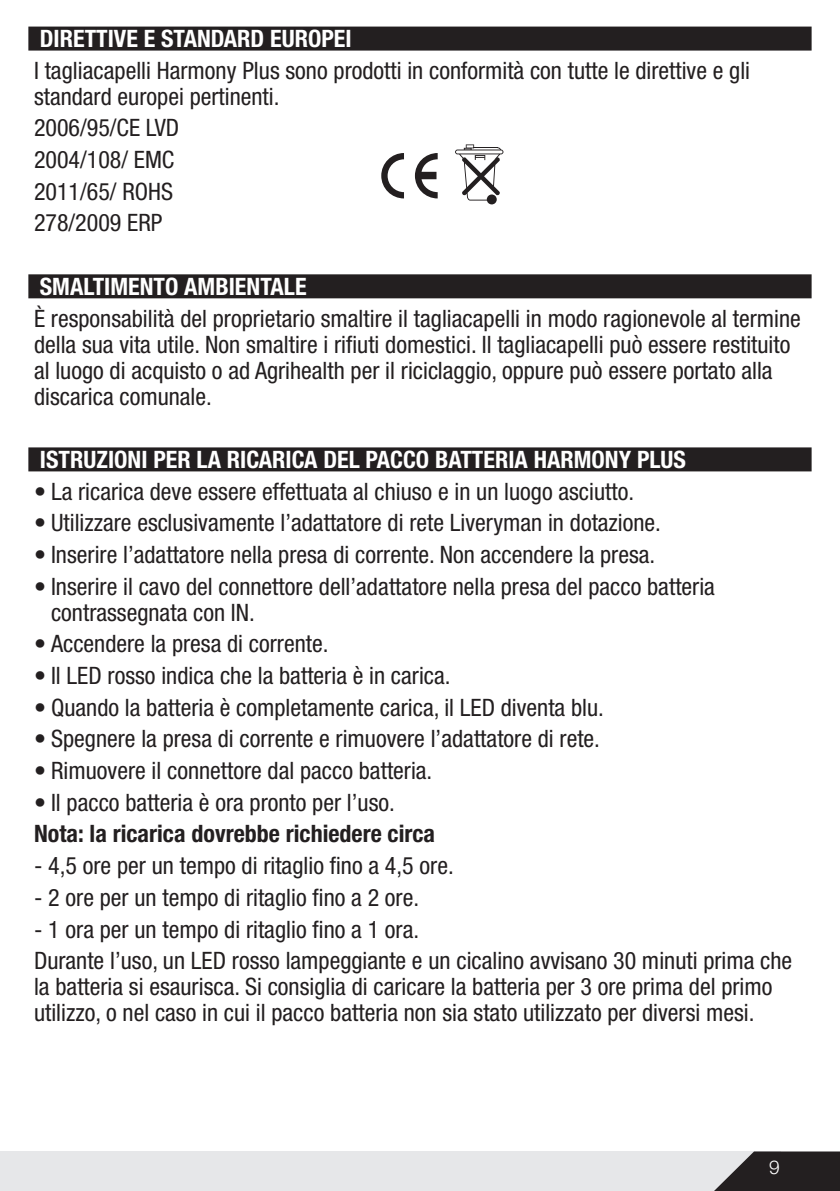
<style>
.page{position:relative;width:840px;height:1191px;background:#fff}
.page>*{position:absolute;margin:0;border:0;box-sizing:border-box;transform-origin:0 0}
.t1{font:condensed 24px/26px "Helvetica Neue";color:#231f20}
.t2{font:700 condensed 24px "Helvetica Neue";color:#fff}
.t3{font:700 condensed 24px "Helvetica Neue";color:#231f20}
.t4{font:300 19px "Helvetica Neue";color:#fff}
</style>
<div class="page">
<div style="left:28px;top:27px;width:783px;height:24px;background:#231f20"></div>
<div style="left:28px;top:274px;width:783px;height:24px;background:#231f20"></div>
<div style="left:28px;top:447px;width:783px;height:24px;background:#231f20"></div>
<div style="left:0;top:1151px;width:779px;height:40px;background:#e6e7e9"></div>
<svg style="left:714px;top:1151px;width:125px;height:40px"></svg>
<svg style="left:381px;top:153px;width:23px;height:45px"></svg>
<svg style="left:414px;top:153px;width:23px;height:45px"></svg>
<svg style="left:486px;top:194px;width:10px;height:10px"></svg>
<svg style="left:455px;top:144px;width:48px;height:57px"></svg>
<p class="t2" style="left:40px;top:24px;width:313px">DIRETTIVE E STANDARD EUROPEI</p>
<p class="t1" style="left:34px;top:57px;width:717px">I tagliacapelli Harmony Plus sono prodotti in conformità con tutte le direttive e gli standard europei pertinenti.</p>
<p class="t1" style="left:34px;top:112px;width:147px;line-height:31.6px">2006/95/CE LVD<br>2004/108/ EMC<br>2011/65/ ROHS<br>278/2009 ERP</p>
<p class="t2" style="left:40px;top:272px;width:268px">SMALTIMENTO AMBIENTALE</p>
<p class="t1" style="left:34px;top:305px;width:768px">È responsabilità del proprietario smaltire il tagliacapelli in modo ragionevole al termine della sua vita utile. Non smaltire i rifiuti domestici. Il tagliacapelli può essere restituito al luogo di acquisto o ad Agrihealth per il riciclaggio, oppure può essere portato alla discarica comunale.</p>
<p class="t2" style="left:40px;top:445px;width:647px">ISTRUZIONI PER LA RICARICA DEL PACCO BATTERIA HARMONY PLUS</p>
<p class="t1" style="left:34px;top:478px;width:601px">• La ricarica deve essere effettuata al chiuso e in un luogo asciutto.</p>
<p class="t1" style="left:34px;top:509px;width:628px">• Utilizzare esclusivamente l’adattatore di rete Liveryman in dotazione.</p>
<p class="t1" style="left:34px;top:541px;width:622px">• Inserire l’adattatore nella presa di corrente. Non accendere la presa.</p>
<p class="t1" style="left:51px;top:573px;width:665px;text-indent:-17px">• Inserire il cavo del connettore dell’adattatore nella presa del pacco batteria contrassegnata con IN.</p>
<p class="t1" style="left:34px;top:630px;width:296px">• Accendere la presa di corrente.</p>
<p class="t1" style="left:34px;top:662px;width:418px">• Il LED rosso indica che la batteria è in carica.</p>
<p class="t1" style="left:34px;top:694px;width:571px">• Quando la batteria è completamente carica, il LED diventa blu.</p>
<p class="t1" style="left:34px;top:725px;width:567px">• Spegnere la presa di corrente e rimuovere l’adattatore di rete.</p>
<p class="t1" style="left:34px;top:757px;width:399px">• Rimuovere il connettore dal pacco batteria.</p>
<p class="t1" style="left:34px;top:789px;width:362px">• Il pacco batteria è ora pronto per l’uso.</p>
<p class="t3" style="left:34px;top:819px;width:402px">Nota: la ricarica dovrebbe richiedere circa</p>
<p class="t1" style="left:34px;top:852px;width:421px">- 4,5 ore per un tempo di ritaglio fino a 4,5 ore.</p>
<p class="t1" style="left:34px;top:884px;width:386px">- 2 ore per un tempo di ritaglio fino a 2 ore.</p>
<p class="t1" style="left:34px;top:913px;width:759px;line-height:31.6px">- 1 ora per un tempo di ritaglio fino a 1 ora.<br>Durante l’uso, un LED rosso lampeggiante e un cicalino avvisano 30 minuti prima che</p>
<p class="t1" style="left:34px;top:973px;width:739px">la batteria si esaurisca. Si consiglia di caricare la batteria per 3 ore prima del primo utilizzo, o nel caso in cui il pacco batteria non sia stato utilizzato per diversi mesi.</p>
<p class="t4" style="left:768px;top:1156px;width:12px">9</p>
</div>
